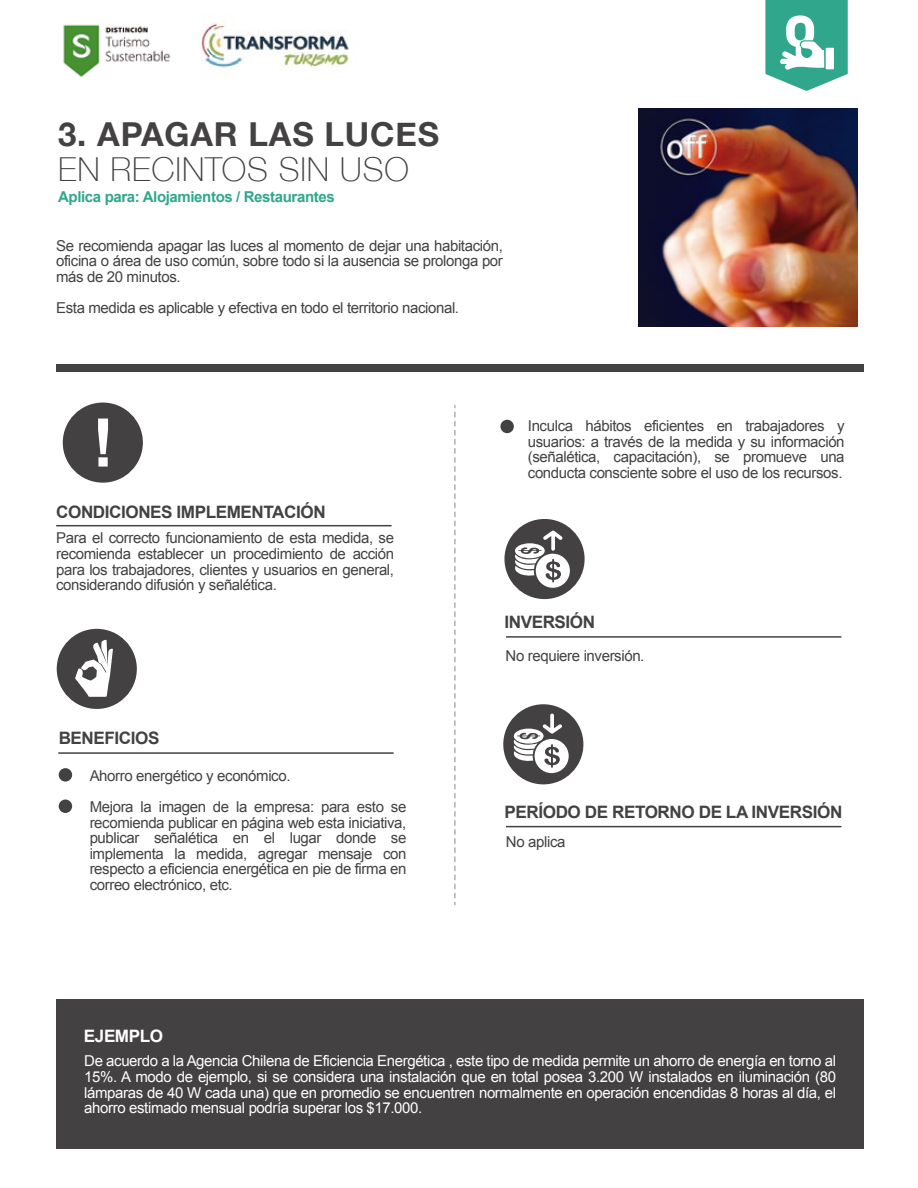
<style>
.page{position:relative;width:918px;height:1188px;background:#fff}
.page>*{position:absolute;margin:0;border:0;box-sizing:border-box;transform-origin:0 0}
.t1{font:700 67.05px "Arial";color:#fff}
.t2{font:700 33px "Helvetica Neue";letter-spacing:.025em;color:#434141}
.t3{font:100 33px "Helvetica Neue";letter-spacing:.025em;color:#434141}
.t4{font:700 17.1px "Arial";letter-spacing:-.025em;color:#434141}
.t5{font:700 17.1px "Arial";letter-spacing:-.025em;color:#fff}
.t6{font:15px/15.6px "Arial";letter-spacing:-.025em;color:#434141;text-align:justify}
.t7{font:15px/15.6px "Arial";letter-spacing:-.025em;color:#fff;text-align:justify}
.t8{font:700 15px "Arial";letter-spacing:-.025em;color:#30a78c}
</style>
<div class="page">
<div style="left:56px;top:999px;width:807px;height:150px;background:#434141"></div>
<svg style="left:454px;top:405px;width:2px;height:500px"></svg>
<img style="left:639px;top:109px;width:219px;height:217px">
<div style="left:56px;top:364px;width:808px;height:8px;background:#434141"></div>
<div style="left:59px;top:768px;width:13px;height:14px;background:#434141;border-radius:50%"></div>
<div style="left:59px;top:800px;width:13px;height:13px;background:#434141;border-radius:50%"></div>
<div style="left:500px;top:420px;width:14px;height:13px;background:#434141;border-radius:50%"></div>
<hr style="left:56px;top:525px;width:336px;height:1px;background:#434141">
<hr style="left:506px;top:636px;width:335px;height:2px;background:#434141">
<hr style="left:506px;top:826px;width:335px;height:1px;background:#434141">
<hr style="left:58px;top:752px;width:336px;height:2px;background:#434141">
<div style="left:504px;top:519px;width:81px;height:80px;background:#434141;border-radius:50%"></div>
<div style="left:63px;top:403px;width:80px;height:80px;background:#434141;border-radius:50%"></div>
<div style="left:57px;top:629px;width:80px;height:80px;background:#434141;border-radius:50%"></div>
<div style="left:503px;top:704px;width:80px;height:80px;background:#434141;border-radius:50%"></div>
<div style="left:536px;top:554px;width:34px;height:34px;background:#fff;border-radius:50%"></div>
<svg style="left:513px;top:531px;width:49px;height:52px"></svg>
<div style="left:535px;top:739px;width:34px;height:34px;background:#fff;border-radius:50%"></div>
<svg style="left:512px;top:714px;width:50px;height:54px"></svg>
<svg style="left:75px;top:640px;width:38px;height:57px"></svg>
<img style="left:63px;top:24px;width:108px;height:53px">
<img style="left:201px;top:23px;width:148px;height:45px">
<svg style="left:765px;top:0;width:83px;height:91px"></svg>
<h2 class="t2" style="left:58px;top:105px;width:383px">3. APAGAR LAS LUCES</h2>
<h2 class="t3" style="left:58px;top:144px;width:352px">EN RECINTOS SIN USO</h2>
<p class="t8" style="left:58px;top:186px;width:278px">Aplica para: Alojamientos / Restaurantes</p>
<p class="t6" style="left:56px;top:238px;width:448px">Se recomienda apagar las luces al momento de dejar una habitación, oficina o área de uso común, sobre todo si la ausencia se prolonga por más de 20 minutos.</p>
<p class="t6" style="left:56px;top:300px;width:404px">Esta medida es aplicable y efectiva en todo el territorio nacional.</p>
<h1 class="t1" style="left:92px;top:398px;width:24px">!</h1>
<p class="t4" style="left:56px;top:501px;width:271px">CONDICIONES IMPLEMENTACIÓN</p>
<p class="t6" style="left:56px;top:531px;width:339px">Para el correcto funcionamiento de esta medida, se recomienda establecer un procedimiento de acción para los trabajadores, clientes y usuarios en general, considerando difusión y señalética.</p>
<p class="t6" style="left:528px;top:418px;width:318px">Inculca hábitos eficientes en trabajadores y usuarios: a través de la medida y su información (señalética, capacitación), se promueve una conducta consciente sobre el uso de los recursos.</p>
<p class="t4" style="left:504px;top:610px;width:92px">INVERSIÓN</p>
<p class="t4" style="left:59px;top:727px;width:102px">BENEFICIOS</p>
<p class="t6" style="left:90px;top:760px;width:318px;line-height:31.2px">Ahorro energético y económico.<br>Mejora la imagen de la empresa: para esto se</p>
<p class="t6" style="left:90px;top:815px;width:318px">recomienda publicar en página web esta iniciativa, publicar señalética en el lugar donde se implementa la medida, agregar mensaje con respecto a eficiencia energética en pie de firma en correo electrónico, etc.</p>
<p class="t5" style="left:84px;top:1024px;width:81px">EJEMPLO</p>
<p class="t6" style="left:506px;top:648px;width:140px">No requiere inversión.</p>
<p class="t4" style="left:505px;top:801px;width:339px">PERÍODO DE RETORNO DE LA INVERSIÓN</p>
<p class="t6" style="left:506px;top:835px;width:61px">No aplica</p>
<p class="t7" style="left:84px;top:1054px;width:753px">De acuerdo a la Agencia Chilena de Eficiencia Energética , este tipo de medida permite un ahorro de energía en torno al 15%. A modo de ejemplo, si se considera una instalación que en total posea 3.200 W instalados en iluminación (80 lámparas de 40 W cada una) que en promedio se encuentren normalmente en operación encendidas 8 horas al día, el ahorro estimado mensual podría superar los $17.000.</p>
</div>
